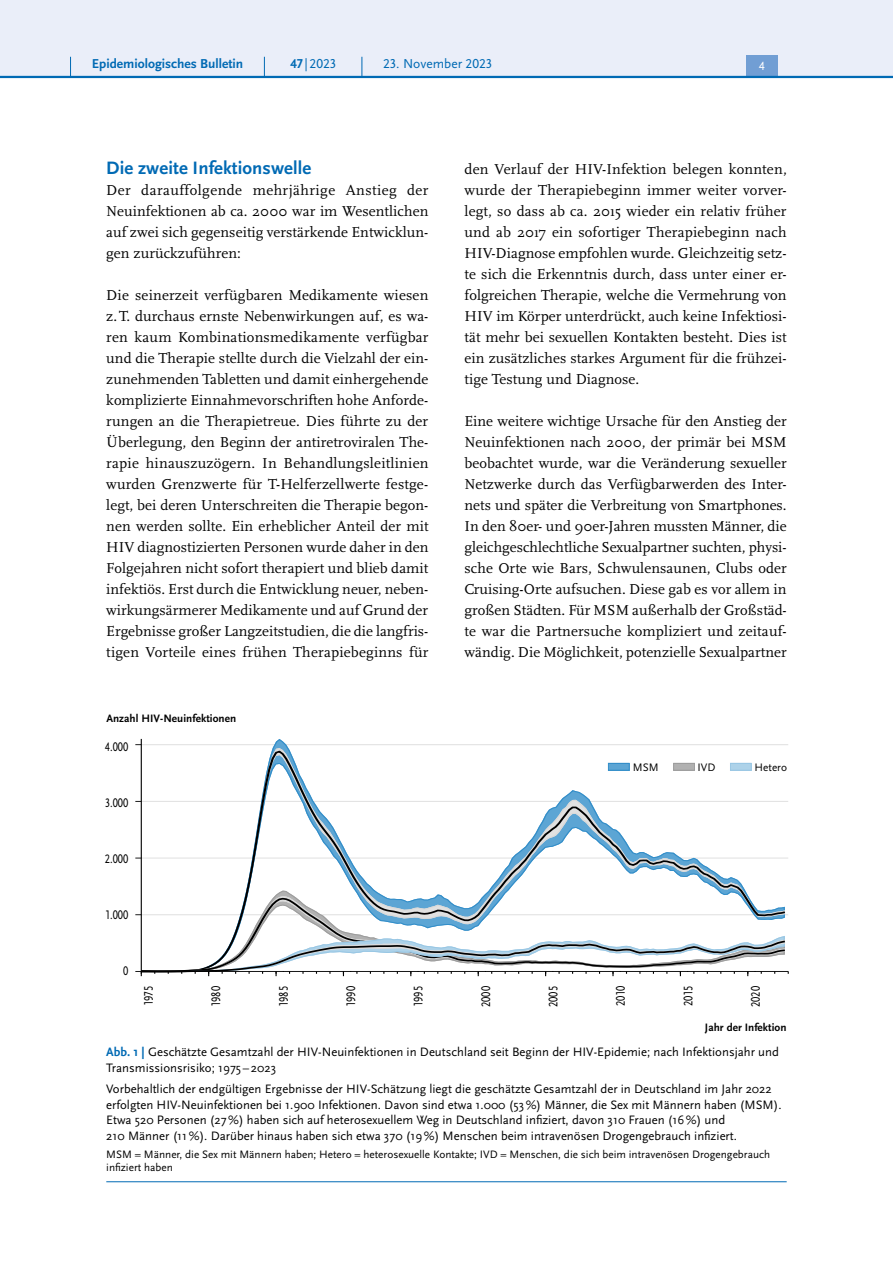
<style>
.page{position:relative;width:893px;height:1263px;background:#fff}
.page>*{position:absolute;margin:0;border:0;box-sizing:border-box;transform-origin:0 0}
.H3_-_Neu{font:700 18.75px "Scala Sans Pro";letter-spacing:.005em;color:#006ab4}
.P_-_Fließtext{font:15px/21px "Scala Pro";letter-spacing:.005em;color:#000;text-align:justify}
.t1{font:14.85px "Arial";color:#000;scale:.79 1}
.t2{font:700 13.5px "Scala Sans Pro";color:#006ab4}
.t3{font:13.5px "Scala Sans Pro";color:#006ab4}
.H3_-_über_alle_Spalt{font:12.9px "Scala Sans Pro";color:#000;scale:.81 1}
.P_-_Bildunterschrift{font:12.75px/15.8px "Scala Sans Pro";color:#000}
.t4{font:12.45px "Scala Sans Pro";color:#fff}
.t5{font:11.85px "Arial";color:#000;scale:1.26 1}
.P_-_Tab_linksbündig{font:11.4px "Scala Sans Pro";color:#000}
.P_-_Bildunterschrift-2{font:11.25px/12.8px "Scala Sans Pro";color:#000}
.Text_klein_schwarz_b{font:700 11.25px "Scala Sans Pro";letter-spacing:.005em;color:#000}
.t6{font:7.5px "Arial";color:#000;scale:.75 1}
.s1{font-weight:700}
.s2{font-weight:700;color:#006ab4}
</style>
<div class="page">
<hr style="left:106px;top:1181px;width:681px;height:1px;background:#006ab4">
<hr style="left:141px;top:914px;width:647px;height:1px;background:#e0e0e0">
<hr style="left:141px;top:857px;width:647px;height:2px;background:#e0e0e0">
<hr style="left:141px;top:801px;width:647px;height:1px;background:#e0e0e0">
<hr style="left:141px;top:744px;width:647px;height:1px;background:#e0e0e0">
<svg style="left:139px;top:749px;width:648px;height:148px"></svg>
<svg style="left:142px;top:890px;width:643px;height:6px"></svg>
<svg style="left:139px;top:897px;width:646px;height:39px"></svg>
<hr style="left:141px;top:739px;width:1px;height:232px;background:#000">
<svg style="left:135px;top:936px;width:654px;height:40px"></svg>
<hr style="left:141px;top:971px;width:647px;height:1px;background:#000">
<svg style="left:603px;top:761px;width:3px;height:10px"></svg>
<svg style="left:606px;top:761px;width:25px;height:10px"></svg>
<div style="left:608px;top:763px;width:21px;height:8px;background:#5ca5d4"></div>
<div style="left:608px;top:763px;width:21px;height:7px;border:1px solid #338ec9"></div>
<svg style="left:672px;top:761px;width:25px;height:10px"></svg>
<div style="left:673px;top:763px;width:22px;height:8px;background:#b1b1b1"></div>
<div style="left:673px;top:763px;width:22px;height:7px;border:1px solid #9d9d9d"></div>
<svg style="left:728px;top:761px;width:25px;height:11px"></svg>
<div style="left:730px;top:763px;width:21px;height:8px;background:#add2e9"></div>
<div style="left:730px;top:763px;width:21px;height:7px;border:1px solid #99c7e4"></div>
<div style="left:0;top:0;width:893px;height:77px;background:#eaeef9"></div>
<div style="left:746px;top:55px;width:32px;height:21px;background:#719ed4"></div>
<hr style="left:0;top:76px;width:893px;height:2px;background:#006ab4">
<svg style="left:70px;top:57px;width:1px;height:19px"></svg>
<svg style="left:264px;top:57px;width:1px;height:19px"></svg>
<svg style="left:362px;top:57px;width:1px;height:19px"></svg>
<p class="t2" style="left:92px;top:55px;width:153px">Epidemiologisches Bulletin</p>
<p class="t3" style="left:291px;top:55px;width:47px"><span class="s1">47</span> |2023</p>
<p class="t3" style="left:383px;top:55px;width:111px">23. November 2023</p>
<p class="t4" style="left:759px;top:59px;width:7px">4</p>
<h1 class="H3_-_Neu" style="left:106px;top:156px;width:206px">Die zweite Infektionswelle</h1>
<p class="P_-_Fließtext" style="left:106px;top:179px;width:324px">Der darauffolgende mehrjährige Anstieg der Neuinfektionen ab ca. 2000 war im Wesentlichen auf zwei sich gegenseitig verstärkende Entwicklun&shy;gen zurückzuführen:</p>
<p class="P_-_Fließtext" style="left:106px;top:284px;width:324px">Die seinerzeit verfügbaren Medikamente wiesen z.T. durchaus ernste Nebenwirkungen auf, es wa&shy;ren kaum Kombinationsmedikamente verfügbar und die Therapie stellte durch die Vielzahl der ein&shy;zunehmenden Tabletten und damit einhergehende komplizierte Einnahmevorschriften hohe Anforde&shy;rungen an die Therapietreue. Dies führte zu der Überlegung, den Beginn der antiretroviralen The&shy;rapie hinauszuzögern. In Behandlungsleitlinien wurden Grenzwerte für T-Helferzellwerte festge&shy;legt, bei deren Unterschreiten die Therapie begon&shy;nen werden sollte. Ein erheblicher Anteil der mit HIV diagnostizierten Personen wurde daher in den Folgejahren nicht sofort therapiert und blieb damit infektiös. Erst durch die Entwicklung neuer, neben&shy;wirkungsärmerer Medikamente und auf Grund der Ergebnisse großer Langzeitstudien, die die langfris&shy;tigen Vorteile eines frühen Therapiebeginns für</p>
<p class="Text_klein_schwarz_b" style="left:106px;top:711px;width:131px">Anzahl HIV-Neuinfektionen</p>
<p class="t5" style="left:95px;top:736px;width:31px">4.000</p>
<h3 class="H3_-_über_alle_Spalt" style="left:105px;top:739px;width:30px">4.000</h3>
<p class="t5" style="left:95px;top:793px;width:31px">3.000</p>
<h3 class="H3_-_über_alle_Spalt" style="left:105px;top:795px;width:30px">3.000</h3>
<p class="t5" style="left:95px;top:850px;width:31px">2.000</p>
<h3 class="H3_-_über_alle_Spalt" style="left:105px;top:851px;width:31px">2.000</h3>
<h3 class="H3_-_über_alle_Spalt" style="left:106px;top:907px;width:29px">1.000</h3>
<p class="t5" style="left:95px;top:906px;width:31px">1.000</p>
<h3 class="H3_-_über_alle_Spalt" style="left:123px;top:963px;width:8px">0</h3>
<p class="t5" style="left:124px;top:963px;width:8px">0</p>
<p class="P_-_Fließtext" style="left:465px;top:158px;width:324px">den Verlauf der HIV-Infektion belegen konnten, wurde der Therapiebeginn immer weiter vorver&shy;legt, so dass ab ca. 2015 wieder ein relativ früher und ab 2017 ein sofortiger Therapiebeginn nach HIV-Diagnose empfohlen wurde. Gleichzeitig setz&shy;te sich die Erkenntnis durch, dass unter einer er&shy;folgreichen Therapie, welche die Vermehrung von HIV im Körper unterdrückt, auch keine Infektiosi&shy;tät mehr bei sexuellen Kontakten besteht. Dies ist ein zusätzliches starkes Argument für die frühzei&shy;tige Testung und Diagnose.</p>
<p class="P_-_Fließtext" style="left:465px;top:410px;width:324px">Eine weitere wichtige Ursache für den Anstieg der Neuinfektionen nach 2000, der primär bei MSM beobachtet wurde, war die Veränderung sexueller Netzwerke durch das Verfügbarwerden des Inter&shy;nets und später die Verbreitung von Smartphones.<br>In den 80er- und 90er-Jahren mussten Männer, die gleichgeschlechtliche Sexualpartner suchten, physi&shy;sche Orte wie Bars, Schwulensaunen, Clubs oder Cruising-Orte aufsuchen. Diese gab es vor allem in großen Städten. Für MSM außerhalb der Großstäd&shy;te war die Partnersuche kompliziert und zeitauf&shy;wändig. Die Möglichkeit, potenzielle Sexualpartner</p>
<p class="t6" style="left:633px;top:762px;width:19px">MSM</p>
<p class="P_-_Tab_linksbündig" style="left:698px;top:760px;width:19px">IVD</p>
<p class="P_-_Tab_linksbündig" style="left:755px;top:760px;width:34px">Hetero</p>
<p class="t6" style="left:698px;top:762px;width:14px">IVD</p>
<p class="t6" style="left:755px;top:762px;width:24px">Hetero</p>
<p class="t1" style="left:138px;top:1004px;width:35px;rotate:-90deg">1975</p>
<p class="t1" style="left:205px;top:1004px;width:35px;rotate:-90deg">1980</p>
<p class="t1" style="left:273px;top:1004px;width:35px;rotate:-90deg">1985</p>
<p class="t1" style="left:340px;top:1004px;width:35px;rotate:-90deg">1990</p>
<p class="t1" style="left:407px;top:1004px;width:35px;rotate:-90deg">1995</p>
<p class="t1" style="left:475px;top:1004px;width:35px;rotate:-90deg">2000</p>
<p class="t1" style="left:542px;top:1004px;width:35px;rotate:-90deg">2005</p>
<p class="t1" style="left:609px;top:1004px;width:35px;rotate:-90deg">2010</p>
<p class="t1" style="left:677px;top:1004px;width:35px;rotate:-90deg">2015</p>
<p class="t1" style="left:744px;top:1004px;width:35px;rotate:-90deg">2020</p>
<h3 class="H3_-_über_alle_Spalt" style="left:141px;top:1005px;width:25px;rotate:-90deg">1975</h3>
<h3 class="H3_-_über_alle_Spalt" style="left:208px;top:1006px;width:26px;rotate:-90deg">1980</h3>
<h3 class="H3_-_über_alle_Spalt" style="left:276px;top:1006px;width:26px;rotate:-90deg">1985</h3>
<h3 class="H3_-_über_alle_Spalt" style="left:343px;top:1006px;width:26px;rotate:-90deg">1990</h3>
<h3 class="H3_-_über_alle_Spalt" style="left:411px;top:1006px;width:26px;rotate:-90deg">1995</h3>
<h3 class="H3_-_über_alle_Spalt" style="left:478px;top:1007px;width:27px;rotate:-90deg">2000</h3>
<h3 class="H3_-_über_alle_Spalt" style="left:546px;top:1007px;width:27px;rotate:-90deg">2005</h3>
<h3 class="H3_-_über_alle_Spalt" style="left:613px;top:1006px;width:26px;rotate:-90deg">2010</h3>
<h3 class="H3_-_über_alle_Spalt" style="left:681px;top:1006px;width:26px;rotate:-90deg">2015</h3>
<h3 class="H3_-_über_alle_Spalt" style="left:748px;top:1007px;width:27px;rotate:-90deg">2020</h3>
<p class="Text_klein_schwarz_b" style="left:705px;top:1020px;width:83px">Jahr der Infektion</p>
<p class="P_-_Bildunterschrift" style="left:106px;top:1044px;width:674px"><span class="s2">Abb. 1 |</span> Geschätzte Gesamtzahl der HIV-Neuinfektionen in Deutschland seit Beginn der HIV-Epidemie; nach Infektionsjahr und<br>Transmissionsrisiko; 1975–2023</p>
<p class="P_-_Bildunterschrift" style="left:106px;top:1081px;width:677px">Vorbehaltlich der endgültigen Ergebnisse der HIV-Schätzung liegt die geschätzte Gesamtzahl der in Deutschland im Jahr 2022 erfolgten HIV-Neuinfektionen bei 1.900 Infektionen. Davon sind etwa 1.000 (53%) Männer, die Sex mit Männern haben (MSM).<br>Etwa 520 Personen (27%) haben sich auf heterosexuellem Weg in Deutschland infiziert, davon 310 Frauen (16%) und<br>210 Männer (11%). Darüber hinaus haben sich etwa 370 (19%) Menschen beim intravenösen Drogengebrauch infiziert.</p>
<p class="P_-_Bildunterschrift-2" style="left:106px;top:1148px;width:665px">MSM = Männer, die Sex mit Männern haben; Hetero = heterosexuelle Kontakte; IVD = Menschen, die sich beim intravenösen Drogengebrauch infiziert haben</p>
</div>
